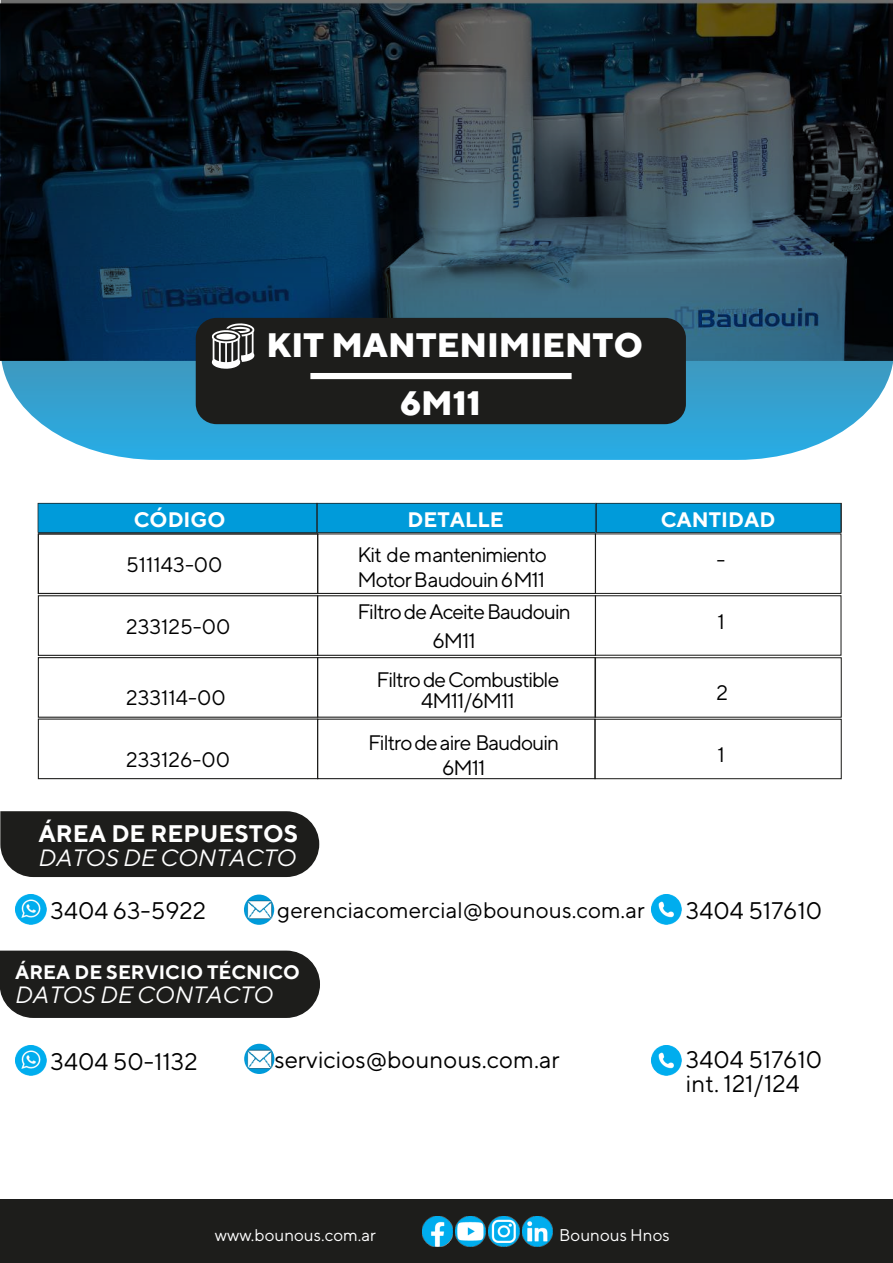
<style>
.page{position:relative;width:893px;height:1263px;background:#fff}
.page>*{position:absolute;margin:0;border:0;box-sizing:border-box;transform-origin:0 0}
.t1{font:800 33.9px "TT Norms";color:#fff}
.t2{font:24px/24px "TT Norms";color:#000}
.t3{font:700 24px "TT Norms";color:#fff}
.t4{font:italic 23.55px "TT Norms";color:#fff}
.t5{font:22.5px "TT Norms";color:#000}
.t6{font:21px/25.2px "TT Norms";letter-spacing:-.05em;color:#000}
.t7{font:21px "TT Norms";color:#000}
.t8{font:700 21px "TT Norms";color:#fff}
.t9{font:700 19.5px "TT Norms";color:#fff}
.t10{font:16.95px "TT Norms";color:#fff}
</style>
<div class="page">
<div style="left:0;top:811px;width:319px;height:66px;background:#1d1d1b"></div>
<svg style="left:1px;top:0;width:892px;height:460px;background:#24475b"></svg>
<div style="left:0;top:1199px;width:893px;height:64px;background:#1d1d1b"></div>
<svg style="left:38px;top:503px;width:804px;height:30px;background:#0194cf"></svg>
<div style="left:196px;top:318px;width:490px;height:106px;background:#1d1d1b;border-radius:21px"></div>
<div style="left:38px;top:533px;width:280px;height:61px;border:1px solid #1d1d1b"></div>
<div style="left:317px;top:533px;width:279px;height:61px;border:1px solid #1d1d1b"></div>
<div style="left:595px;top:533px;width:246px;height:61px;border:1px solid #1d1d1b"></div>
<div style="left:38px;top:595px;width:280px;height:61px;border:1px solid #1d1d1b"></div>
<div style="left:317px;top:595px;width:279px;height:61px;border:1px solid #1d1d1b"></div>
<div style="left:595px;top:595px;width:246px;height:61px;border:1px solid #1d1d1b"></div>
<div style="left:38px;top:657px;width:280px;height:61px;border:1px solid #1d1d1b"></div>
<div style="left:317px;top:657px;width:279px;height:61px;border:1px solid #1d1d1b"></div>
<div style="left:38px;top:718px;width:280px;height:61px;border:1px solid #1d1d1b"></div>
<div style="left:317px;top:719px;width:278px;height:60px;border:1px solid #1d1d1b"></div>
<svg style="left:212px;top:323px;width:43px;height:46px"></svg>
<div style="left:310px;top:373px;width:262px;height:6px;border:2px solid #fff"></div>
<div style="left:0;top:950px;width:320px;height:68px;background:#1d1d1b"></div>
<img style="left:16px;top:894px;width:30px;height:31px">
<img style="left:16px;top:1045px;width:30px;height:30px">
<img style="left:651px;top:894px;width:30px;height:31px">
<img style="left:651px;top:1045px;width:30px;height:30px">
<img style="left:244px;top:1043px;width:31px;height:31px">
<img style="left:244px;top:894px;width:31px;height:31px">
<img style="left:423px;top:1216px;width:29px;height:30px">
<img style="left:522px;top:1216px;width:30px;height:30px">
<img style="left:489px;top:1216px;width:30px;height:30px">
<img style="left:455px;top:1216px;width:31px;height:30px">
<div style="left:594px;top:719px;width:248px;height:60px;border:1px solid #1d1d1b"></div>
<div style="left:594px;top:657px;width:248px;height:61px;border:1px solid #1d1d1b"></div>
<h1 class="t1" style="left:267px;top:323px;width:378px">KIT MANTENIMIENTO</h1>
<h1 class="t1" style="left:400px;top:381px;width:83px">6M11</h1>
<p class="t8" style="left:134px;top:506px;width:93px">CÓDIGO</p>
<p class="t8" style="left:407px;top:506px;width:98px">DETALLE</p>
<p class="t7" style="left:126px;top:552px;width:98px">511143-00</p>
<p class="t6" style="left:358px;top:541px;width:191px">Kit de mantenimiento<br>MotorBaudouin6M11</p>
<p class="t8" style="left:661px;top:506px;width:116px">CANTIDAD</p>
<p class="t6" style="left:717px;top:547px;width:10px">-</p>
<p class="t7" style="left:126px;top:614px;width:106px">233125-00</p>
<p class="t7" style="left:126px;top:685px;width:101px">233114-00</p>
<p class="t7" style="left:126px;top:746px;width:105px">233126-00</p>
<p class="t3" style="left:38px;top:818px;width:261px">ÁREA DE REPUESTOS</p>
<p class="t4" style="left:38px;top:843px;width:259px">DATOS DE CONTACTO</p>
<p class="t6" style="left:432px;top:597px;width:140px;line-height:29px;text-indent:-75px">Filtro de Aceite Baudouin<br>6M11</p>
<p class="t6" style="left:717px;top:609px;width:9px">1</p>
<p class="t6" style="left:376px;top:668px;width:184px;line-height:21.5px;text-align:center">Filtro de Combustible<br>4M11/6M11</p>
<p class="t6" style="left:368px;top:729px;width:193px;text-align:center">Filtro de aire Baudouin<br>6M11</p>
<p class="t6" style="left:716px;top:680px;width:13px">2</p>
<p class="t6" style="left:717px;top:742px;width:9px">1</p>
<p class="t2" style="left:51px;top:898px;width:157px">3404 63-5922</p>
<p class="t5" style="left:277px;top:896px;width:369px">gerenciacomercial@bounous.com.ar</p>
<p class="t2" style="left:686px;top:898px;width:138px">3404 517610</p>
<p class="t9" style="left:15px;top:960px;width:286px">ÁREA DE SERVICIO TÉCNICO</p>
<p class="t4" style="left:15px;top:980px;width:259px">DATOS DE CONTACTO</p>
<p class="t2" style="left:51px;top:1048px;width:148px">3404 50-1132</p>
<p class="t2" style="left:274px;top:1047px;width:287px">servicios@bounous.com.ar</p>
<p class="t2" style="left:686px;top:1047px;width:138px">3404 517610 int. 121/124</p>
<p class="t10" style="left:215px;top:1224px;width:163px">www.bounous.com.ar</p>
<p class="t10" style="left:559px;top:1225px;width:112px">Bounous Hnos</p>
</div>
